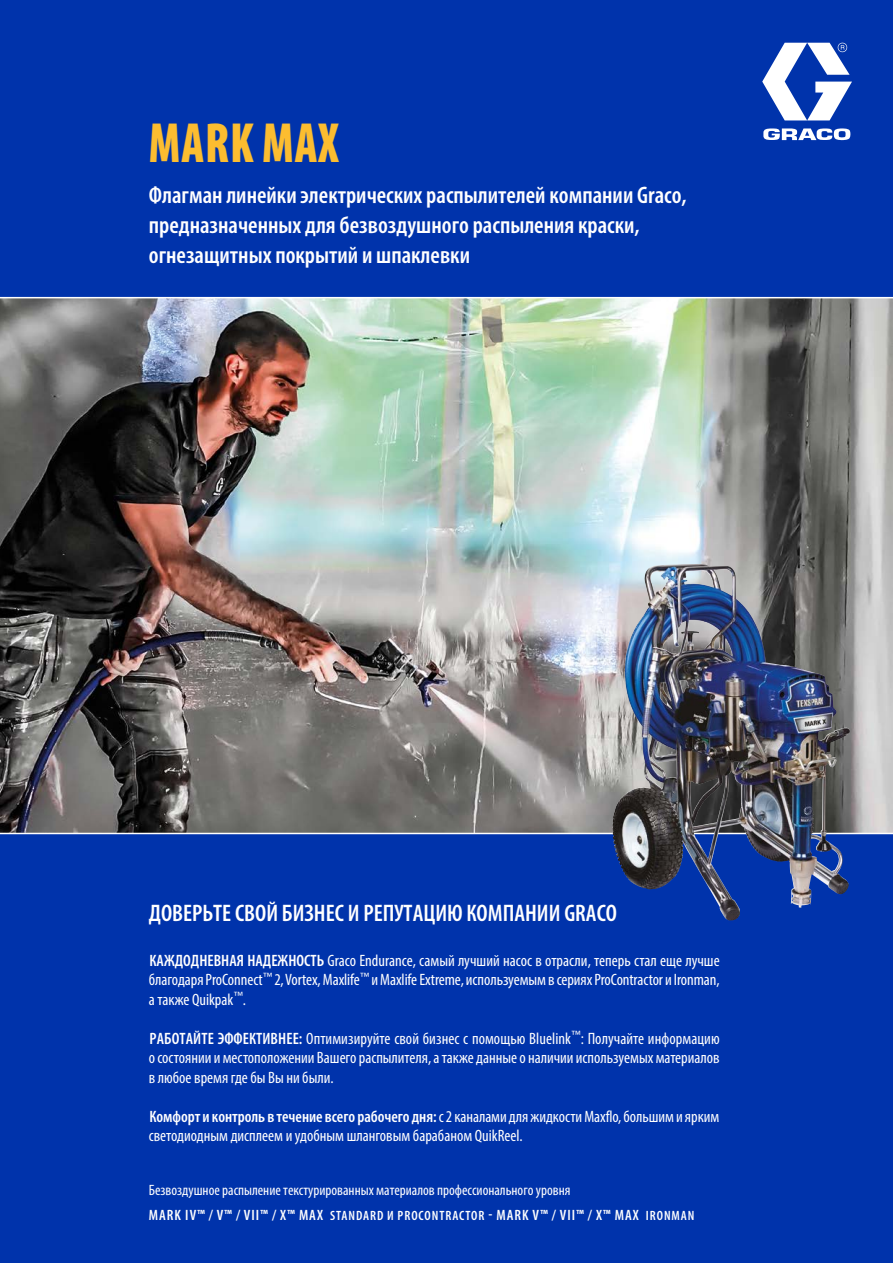
<style>
.page{position:relative;width:893px;height:1263px;background:#fff}
.page>*{position:absolute;margin:0;border:0;box-sizing:border-box;transform-origin:0 0}
.t1{font:900 condensed 57px "Myriad Pro";letter-spacing:.02em;color:#fcbd30;scale:.85 1}
.t2{font:600 condensed 24px/30px "Myriad Pro";color:#fff}
.t3{font:condensed 16.5px/19.5px "Myriad Pro";color:#fff;text-align:justify}
.t4{font:condensed 15px "Myriad Pro";color:#fff}
.t5{font:600 condensed 15px "Myriad Pro";letter-spacing:.07em;color:#fff}
.s1{font-weight:600}
.s2{font-size:13.5px}
</style>
<div class="page">
<img style="left:0;top:298px;width:893px;height:535px">
<div style="left:0;top:835px;width:893px;height:428px;background:#0033ab"></div>
<div style="left:0;top:0;width:893px;height:298px;background:#0033ab"></div>
<svg style="left:762px;top:43px;width:90px;height:97px"></svg>
<hr style="left:0;top:297px;width:893px;height:1px;background:#fff">
<img style="left:612px;top:564px;width:86px;height:282px">
<h1 class="t1" style="left:149px;top:106px;width:225px">MARK MAX</h1>
<h2 class="t2" style="left:149px;top:179px;width:539px">Флагман линейки электрических распылителей компании Graco, предназначенных для безвоздушного распыления краски, огнезащитных покрытий и шпаклевки</h2>
<h2 class="t2" style="left:149px;top:897px;width:470px">ДОВЕРЬТЕ СВОЙ БИЗНЕС И РЕПУТАЦИЮ КОМПАНИИ GRACO</h2>
<p class="t3" style="left:149px;top:950px;width:572px"><span class="s1">КАЖДОДНЕВНАЯ НАДЕЖНОСТЬ</span> Graco Endurance, самый лучший насос в отрасли, теперь стал еще лучше благодаря ProConnect<sup>™</sup> 2, Vortex, Maxlife<sup>™</sup> и Maxlife Extreme, используемым в сериях ProContractor и Ironman, а также Quikpak<sup>™</sup>.</p>
<p class="t3" style="left:149px;top:1028px;width:572px"><span class="s1">РАБОТАЙТЕ ЭФФЕКТИВНЕЕ:</span> Оптимизируйте свой бизнес с помощью Bluelink<sup>™</sup>: Получайте информацию о состоянии и местоположении Вашего распылителя, а также данные о наличии используемых материалов в любое время где бы Вы ни были.</p>
<p class="t3" style="left:149px;top:1106px;width:572px"><span class="s1">Комфорт и контроль в течение всего рабочего дня:</span> с 2 каналами для жидкости Maxflo, большим и ярким светодиодным дисплеем и удобным шланговым барабаном QuikReel.</p>
<p class="t4" style="left:149px;top:1181px;width:423px">Безвоздушное распыление текстурированных материалов профессионального уровня</p>
<p class="t5" style="left:149px;top:1206px;width:547px">MARK IV™ / V™ / VII™ / X™ MAX <span class="s2">STANDARD И PROCONTRACTOR</span> - MARK V™ / VII™ / X™ MAX <span class="s2">IRONMAN</span></p>
</div>
